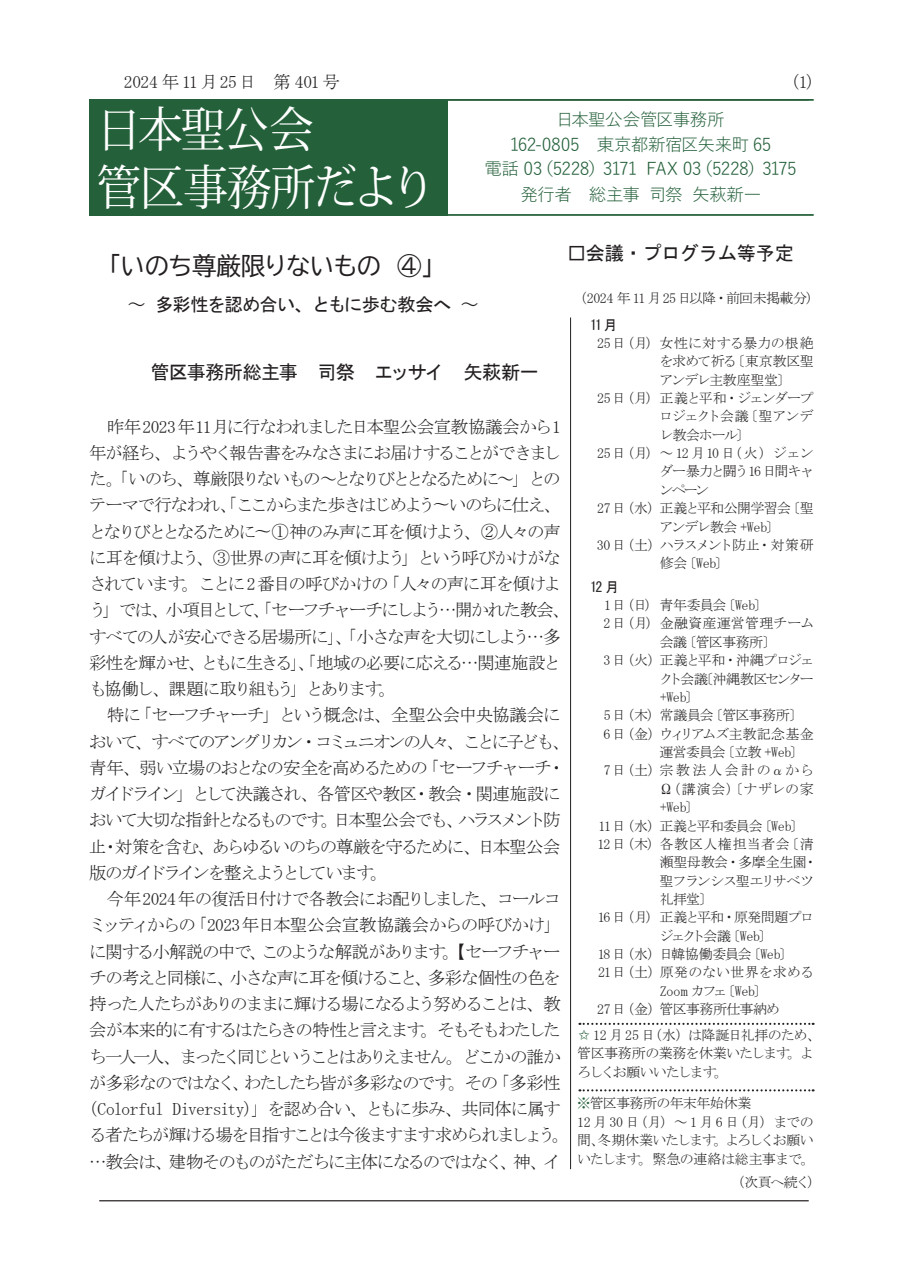
<style>
.page{position:relative;width:903px;height:1275px;background:#fff}
.page>*{position:absolute;margin:0;border:0;box-sizing:border-box;transform-origin:0 0}
.t1{font:48.12px/57.8px "Koz Min Pr 6 N";letter-spacing:-.03em;color:#fff;scale:.93 1}
.t2{font:24.5px "BIZ UDP Gothic";letter-spacing:-.015em;color:#231f20}
.t3{font:19.25px "MS Gothic";letter-spacing:-.05em;color:#231f20}
.t4{font:19.25px "MS Gothic";letter-spacing:-.03em;color:#231f20}
.t5{font:18.38px "MS Gothic";letter-spacing:-.045em;color:#231f20}
.t6{font:17.5px/26.2px "MS Mincho";letter-spacing:-.09em;color:#231f20}
.t7{font:17.5px/24.5px "Yu Gothic";letter-spacing:-.035em;color:#24603a;text-align:center}
.t8{font:17.5px "MS Mincho";letter-spacing:-.055em;color:#231f20}
.t9{font:17.5px "MS Mincho";letter-spacing:-.04em;color:#231f20}
.t10{font:17.5px "MS Mincho";letter-spacing:-.155em;color:#231f20}
.t11{font:17.5px "MS Mincho";letter-spacing:-.115em;color:#231f20}
.t12{font:17.5px "MS Mincho";letter-spacing:-.11em;color:#231f20}
.t13{font:17.5px "MS Mincho";letter-spacing:-.02em;color:#231f20}
.t14{font:14px/18.4px "MS Mincho";letter-spacing:-.035em;color:#231f20}
.t15{font:14px "MS Mincho";letter-spacing:-.095em;color:#231f20}
.t16{font:14px "MS Mincho";color:#231f20}
.t17{font:14px "MS Mincho";letter-spacing:-.06em;color:#231f20}
.t18{font:14px "MS Mincho";letter-spacing:.04em;color:#231f20}
.t19{font:14px "MS Mincho";letter-spacing:.005em;color:#231f20}
.t20{font:14px "MS Mincho";letter-spacing:.015em;color:#231f20}
.t21{font:14px "MS Mincho";letter-spacing:.14em;color:#231f20}
.t22{font:14px "MS Mincho";letter-spacing:-.115em;color:#231f20}
.t23{font:14px "MS Mincho";letter-spacing:-.065em;color:#231f20}
.t24{font:14px "MS Mincho";letter-spacing:.035em;color:#231f20}
.t25{font:14px "MS Mincho";letter-spacing:-.07em;color:#231f20}
.t26{font:14px "MS Mincho";letter-spacing:-.01em;color:#231f20}
.t27{font:14px "MS Mincho";letter-spacing:-.12em;color:#231f20}
.t28{font:14px "MS Mincho";letter-spacing:-.055em;color:#231f20}
.t29{font:14px "MS Gothic";color:#231f20}
.s1{font-family:"Yu Gothic UI"}
.s2{color:#24603a}
</style>
<div class="page">
<hr style="left:99px;top:1200px;width:710px;height:1px;background:#231f20">
<div style="left:89px;top:99px;width:359px;height:117px;background:#24603a"></div>
<hr style="left:570px;top:317px;width:1px;height:852px;background:#231f20">
<hr style="left:89px;top:99px;width:725px;height:2px;background:#24603a">
<hr style="left:89px;top:214px;width:725px;height:2px;background:#24603a">
<svg style="left:579px;top:1089px;width:234px;height:2px"></svg>
<svg style="left:579px;top:1023px;width:234px;height:2px"></svg>
<p class="t13" style="left:124px;top:73px;width:217px">2024 年 11 月25日　第 401号</p>
<p class="t6" style="left:782px;top:69px;width:43px">（1）</p>
<h1 class="t1" style="left:97px;top:101px;width:366px">日本聖公会<br>管区事務所だより</h1>
<p class="t7" style="left:485px;top:105px;width:314px">日本聖公会管区事務所<br>162-0805　東京都新宿区矢来町 65<br>電話 03（5228）3171 FAX 03（5228）3175</p>
<p class="t7" style="left:520px;top:181px;width:242px">発行者　総主事 司祭 矢萩新一</p>
<h2 class="t2" style="left:109px;top:253px;width:327px">「いのち尊厳限りないもの　④」</h2>
<p class="t5" style="left:109px;top:295px;width:371px"><span class="s1">　～</span> 多彩性を認め合い、ともに歩む教会へ <span class="s1">～</span></p>
<p class="t3" style="left:150px;top:362px;width:390px">管区事務所総主事　司祭　エッサイ　矢萩新一</p>
<p class="t6" style="left:89px;top:413px;width:482px;text-indent:18px">昨年2023年11月に行なわれました日本聖公会宣教協議会から1年が経ち、ようやく報告書をみなさまにお届けすることができました。「いのち、尊厳限りないもの～となりびととなるために～」とのテーマで行なわれ、「ここからまた歩きはじめよう〜いのちに仕え、となりびととなるために〜①神のみ声に耳を傾けよう、②人々の声に耳を傾けよう、③世界の声に耳を傾けよう」という呼びかけがなされています。ことに 2 番目の呼びかけの「人々の声に耳を傾けよう」では、小項目として、「セーフチャーチにしよう…開かれた教会、すべての人が安心できる居場所に」、「小さな声を大切にしよう…多彩性を輝かせ、ともに生きる」、「地域の必要に応える…関連施設とも協働し、課題に取り組もう」とあります。</p>
<p class="t6" style="left:89px;top:702px;width:482px;text-indent:18px">特に「セーフチャーチ」という概念は、全聖公会中央協議会において、すべてのアングリカン・コミュニオンの人々、ことに子ども、青年、弱い立場のおとなの安全を高めるための「セーフチャーチ・ガイドライン」として決議され、各管区や教区・教会・関連施設において大切な指針となるものです。日本聖公会でも、ハラスメント防止・対策を含む、あらゆるいのちの尊厳を守るために、日本聖公会版のガイドラインを整えようとしています。</p>
<p class="t8" style="left:107px;top:890px;width:456px">今年2024 年の復活日付けで各教会にお配りしました、コールコ</p>
<p class="t9" style="left:89px;top:916px;width:473px">ミッティからの「2023年日本聖公会宣教協議会からの呼びかけ」</p>
<p class="t6" style="left:89px;top:938px;width:473px">に関する小解説の中で、このような解説があります。【セーフチャー</p>
<p class="t6" style="left:89px;top:964px;width:473px">チの考えと同様に、小さな声に耳を傾けること、多彩な個性の色を</p>
<p class="t11" style="left:89px;top:995px;width:473px">持った人たちがありのままに輝ける場になるよう努めることは、教</p>
<p class="t12" style="left:89px;top:1021px;width:473px">会が本来的に有するはたらきの特性と言えます。そもそもわたした</p>
<p class="t10" style="left:89px;top:1048px;width:473px">ち一人一人、まったく同じということはありえません。どこかの誰か</p>
<p class="t6" style="left:89px;top:1069px;width:473px">が多彩なのではなく、わたしたち皆が多彩なのです。その「多彩性</p>
<p class="t8" style="left:80px;top:1100px;width:482px">（Colorful Diversity）」を認め合い、ともに歩み、共同体に属す</p>
<p class="t6" style="left:89px;top:1122px;width:482px">る者たちが輝ける場を目指すことは今後ますます求められましょう。</p>
<p class="t6" style="left:89px;top:1148px;width:473px">…教会は、建物そのものがただちに主体になるのではなく、神、イ</p>
<p class="t4" style="left:567px;top:243px;width:228px">□会議・プログラム等予定</p>
<p class="t14" style="left:573px;top:289px;width:248px">（2024 年 11 月25日以降・前回未掲載分）</p>
<p class="t29" style="left:590px;top:317px;width:29px">11月</p>
<p class="t16" style="left:597px;top:336px;width:218px">25日 （月）女性に対する暴力の根絶</p>
<p class="t14" style="left:659px;top:352px;width:156px">を求めて祈る〔東京教区聖</p>
<p class="t28" style="left:659px;top:373px;width:134px">アンデレ主教座聖堂〕</p>
<p class="t15" style="left:597px;top:391px;width:218px">25 日 （月）正義と平和・ジェンダープ</p>
<p class="t23" style="left:659px;top:409px;width:156px">ロジェクト会議〔聖アンデ</p>
<p class="t14" style="left:659px;top:425px;width:93px">レ教会ホール〕</p>
<p class="t14" style="left:597px;top:444px;width:218px">25日 （月）～ 12 月10日（火）ジェン</p>
<p class="t15" style="left:659px;top:464px;width:156px">ダー暴力と闘う16 日間キャ</p>
<p class="t14" style="left:659px;top:481px;width:51px">ンペーン</p>
<p class="t14" style="left:597px;top:499px;width:218px">27日 （水）正義と平和公開学習会〔聖</p>
<p class="t14" style="left:659px;top:517px;width:122px">アンデレ教会 +Web〕</p>
<p class="t15" style="left:597px;top:538px;width:218px">30 日 （土）ハラスメント防止・対策研</p>
<p class="t14" style="left:660px;top:554px;width:71px">修会〔Web〕</p>
<p class="t29" style="left:590px;top:580px;width:31px">12 月</p>
<p class="t14" style="left:604px;top:596px;width:166px">1日 （日） 青年委員会〔Web〕</p>
<p class="t20" style="left:603px;top:616px;width:212px">2日 （月）金融資産運営管理チーム</p>
<p class="t14" style="left:660px;top:633px;width:119px">会議〔管区事務所〕</p>
<p class="t17" style="left:603px;top:653px;width:212px">3日 （火）正義と平和・沖縄プロジェ</p>
<p class="t22" style="left:659px;top:671px;width:156px">クト会議〔沖縄教区センター</p>
<p class="t14" style="left:660px;top:688px;width:41px">+Web〕</p>
<p class="t14" style="left:604px;top:706px;width:201px">5日 （木）常議員会〔管区事務所〕</p>
<p class="t14" style="left:603px;top:724px;width:212px">6日 （金）ウィリアムズ主教記念基金</p>
<p class="t14" style="left:660px;top:743px;width:146px">運営委員会〔立教 +Web〕</p>
<p class="t21" style="left:604px;top:763px;width:212px">7日 （土）宗教法人会計のαから</p>
<p class="t24" style="left:659px;top:782px;width:156px">Ω（講演会）〔ナザレの家</p>
<p class="t14" style="left:660px;top:798px;width:41px">+Web〕</p>
<p class="t14" style="left:598px;top:816px;width:207px">11日 （水）正義と平和委員会〔Web〕</p>
<p class="t18" style="left:597px;top:837px;width:218px">12日 （木）各教区人権担当者会〔清</p>
<p class="t14" style="left:660px;top:853px;width:159px">瀬聖母教会・多摩全生園・</p>
<p class="t25" style="left:660px;top:874px;width:156px">聖フランシス聖エリサベツ</p>
<p class="t14" style="left:660px;top:890px;width:55px">礼拝堂〕</p>
<p class="t14" style="left:598px;top:908px;width:218px">16日 （月）正義と平和・原発問題プロ</p>
<p class="t27" style="left:659px;top:929px;width:115px">ジェクト会議〔Web〕</p>
<p class="t14" style="left:598px;top:945px;width:197px">18日 （水）日韓協働委員会〔Web〕</p>
<p class="t19" style="left:598px;top:965px;width:217px">21日 （土）原発のない世界を求める</p>
<p class="t26" style="left:660px;top:984px;width:110px">Zoom カフェ〔Web〕</p>
<p class="t14" style="left:597px;top:1000px;width:184px">27日 （金）管区事務所仕事納め</p>
<p class="t14" style="left:577px;top:1025px;width:245px"><span class="s2">✩</span> 12 月 25 日（水）は降誕日礼拝のため、管区事務所の業務を休業いたします。よろしくお願いいたします。</p>
<p class="t14" style="left:577px;top:1094px;width:239px"><span class="s2">※</span>管区事務所の年末年始休業<br>12 月 30 日（月）～ 1 月 6 日（月）までの間、冬期休業いたします。よろしくお願いいたします。緊急の連絡は総主事まで。</p>
<p class="t14" style="left:731px;top:1173px;width:92px">（次頁へ続く）</p>
</div>
